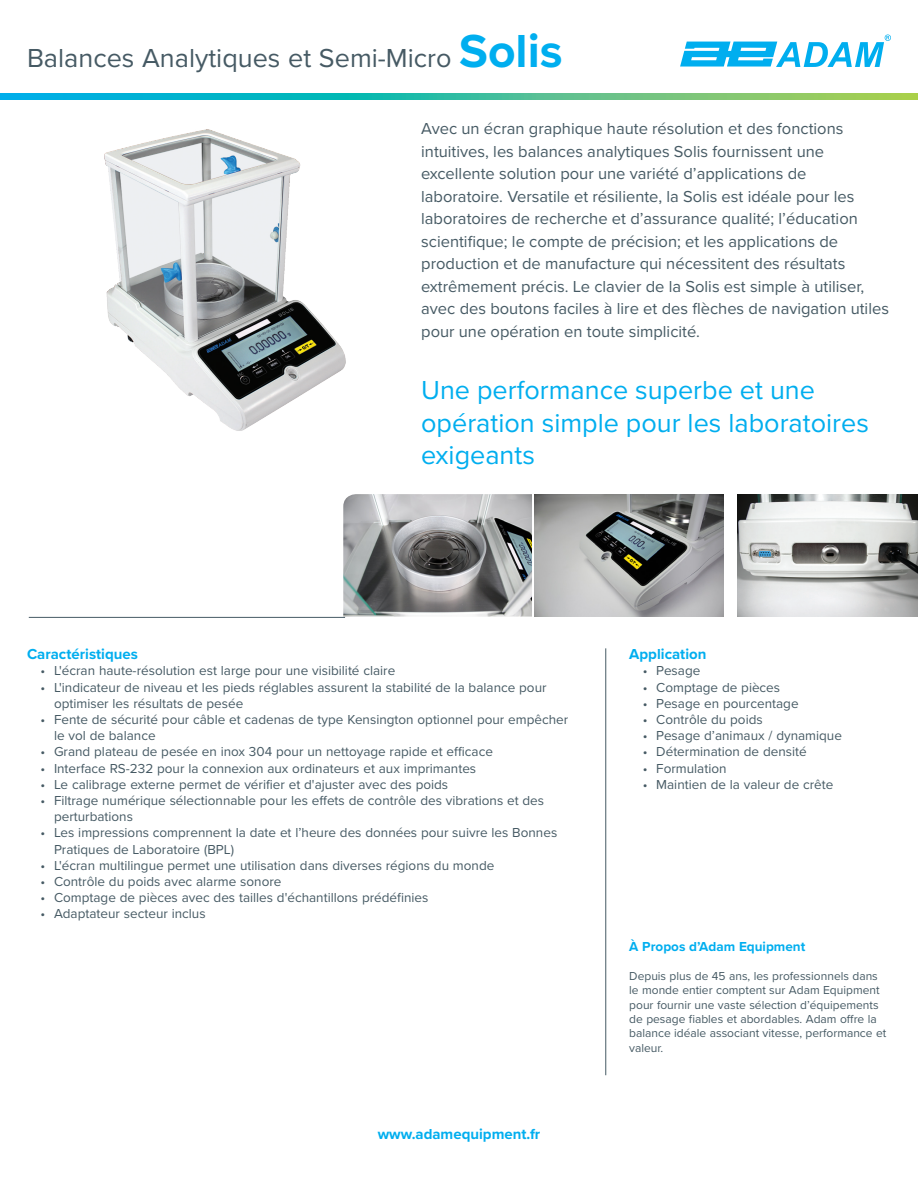
<style>
.page{position:relative;width:918px;height:1188px;background:#fff}
.page>*{position:absolute;margin:0;border:0;box-sizing:border-box;transform-origin:0 0}
.Sub_Head{font:27px/32.4px "Proxima Nova";color:#00aeef}
.Name_Range{font:27px "Proxima Nova";color:#465a64}
.AE_Copy{font:16.5px/22.5px "Proxima Nova";color:#465a64}
.Features_Header{font:700 15px "Proxima Nova";color:#00aeef}
.Applications_Header{font:700 15px "Proxima Nova";color:#00aeef}
.t1{font:13.5px/16.2px "Proxima Nova";color:#465a64}
.About_Us_Header{font:700 13.5px "Proxima Nova";color:#00aeef}
.About_US_text{font:12px/14.4px "Proxima Nova";color:#465a64}
.s1{font-weight:700;font-size:48px;color:#00aeef}
</style>
<div class="page">
<img style="left:104px;top:129px;width:242px;height:302px">
<img style="left:535px;top:494px;width:189px;height:123px">
<img style="left:343px;top:494px;width:189px;height:123px">
<img style="left:737px;top:494px;width:181px;height:123px">
<hr style="left:29px;top:617px;width:316px;height:1px;background:#465a64">
<hr style="left:606px;top:648px;width:1px;height:427px;background:#465a64">
<svg style="left:680px;top:35px;width:211px;height:32px"></svg>
<svg style="left:0;top:93px;width:918px;height:7px;background:#3fbd9f"></svg>
<p class="Name_Range" style="left:27px;top:38px;width:537px">Balances Analytiques et Semi-Micro <span class="s1">Solis</span></p>
<p class="AE_Copy" style="left:421px;top:117px;width:469px">Avec un écran graphique haute résolution et des fonctions intuitives, les balances analytiques Solis fournissent une excellente solution pour une variété d’applications de laboratoire. Versatile et résiliente, la Solis est idéale pour les laboratoires de recherche et d’assurance qualité; l’éducation scientifique; le compte de précision; et les applications de production et de manufacture qui nécessitent des résultats extrêmement précis. Le clavier de la Solis est simple à utiliser, avec des boutons faciles à lire et des flèches de navigation utiles pour une opération en toute simplicité.</p>
<p class="Sub_Head" style="left:421px;top:373px;width:449px">Une performance superbe et une opération simple pour les laboratoires exigeants</p>
<p class="Features_Header" style="left:27px;top:643px;width:112px">Caractéristiques</p>
<p class="t1" style="left:40px;top:662px;width:356px">• L'écran haute-résolution est large pour une visibilité claire</p>
<p class="t1" style="left:54px;top:678px;width:494px;text-indent:-14px">• L'indicateur de niveau et les pieds réglables assurent la stabilité de la balance pour optimiser les résultats de pesée</p>
<p class="t1" style="left:54px;top:711px;width:516px;text-indent:-14px">• Fente de sécurité pour câble et cadenas de type Kensington optionnel pour empêcher le vol de balance</p>
<p class="t1" style="left:40px;top:743px;width:454px">• Grand plateau de pesée en inox 304 pour un nettoyage rapide et efficace</p>
<p class="t1" style="left:40px;top:759px;width:437px">• Interface RS-232 pour la connexion aux ordinateurs et aux imprimantes</p>
<p class="t1" style="left:40px;top:776px;width:409px">• Le calibrage externe permet de vérifier et d'ajuster avec des poids</p>
<p class="t1" style="left:54px;top:792px;width:492px;text-indent:-14px">• Filtrage numérique sélectionnable pour les effets de contrôle des vibrations et des perturbations</p>
<p class="t1" style="left:54px;top:824px;width:505px;text-indent:-14px">• Les impressions comprennent la date et l’heure des données pour suivre les Bonnes<br>Pratiques de Laboratoire (BPL)</p>
<p class="t1" style="left:40px;top:857px;width:455px">• L'écran multilingue permet une utilisation dans diverses régions du monde</p>
<p class="t1" style="left:40px;top:873px;width:242px">• Contrôle du poids avec alarme sonore</p>
<p class="t1" style="left:40px;top:889px;width:389px">• Comptage de pièces avec des tailles d'échantillons prédéfinies</p>
<p class="t1" style="left:40px;top:905px;width:167px">• Adaptateur secteur inclus</p>
<p class="Features_Header" style="left:378px;top:1122px;width:164px">www.adamequipment.fr</p>
<p class="Applications_Header" style="left:629px;top:643px;width:79px">Application</p>
<p class="t1" style="left:643px;top:662px;width:59px">• Pesage</p>
<p class="t1" style="left:643px;top:678px;width:139px">• Comptage de pièces</p>
<p class="t1" style="left:643px;top:695px;width:157px">• Pesage en pourcentage</p>
<p class="t1" style="left:643px;top:711px;width:121px">• Contrôle du poids</p>
<p class="t1" style="left:643px;top:727px;width:201px">• Pesage d’animaux / dynamique</p>
<p class="t1" style="left:643px;top:743px;width:165px">• Détermination de densité</p>
<p class="t1" style="left:643px;top:759px;width:85px">• Formulation</p>
<p class="t1" style="left:643px;top:776px;width:192px">• Maintien de la valeur de crête</p>
<p class="About_Us_Header" style="left:629px;top:936px;width:178px">À Propos d’Adam Equipment</p>
<p class="About_US_text" style="left:629px;top:968px;width:259px">Depuis plus de 45 ans, les professionnels dans le monde entier comptent sur Adam Equipment pour fournir une vaste sélection d’équipements de pesage fiables et abordables. Adam offre la balance idéale associant vitesse, performance et valeur.</p>
</div>
